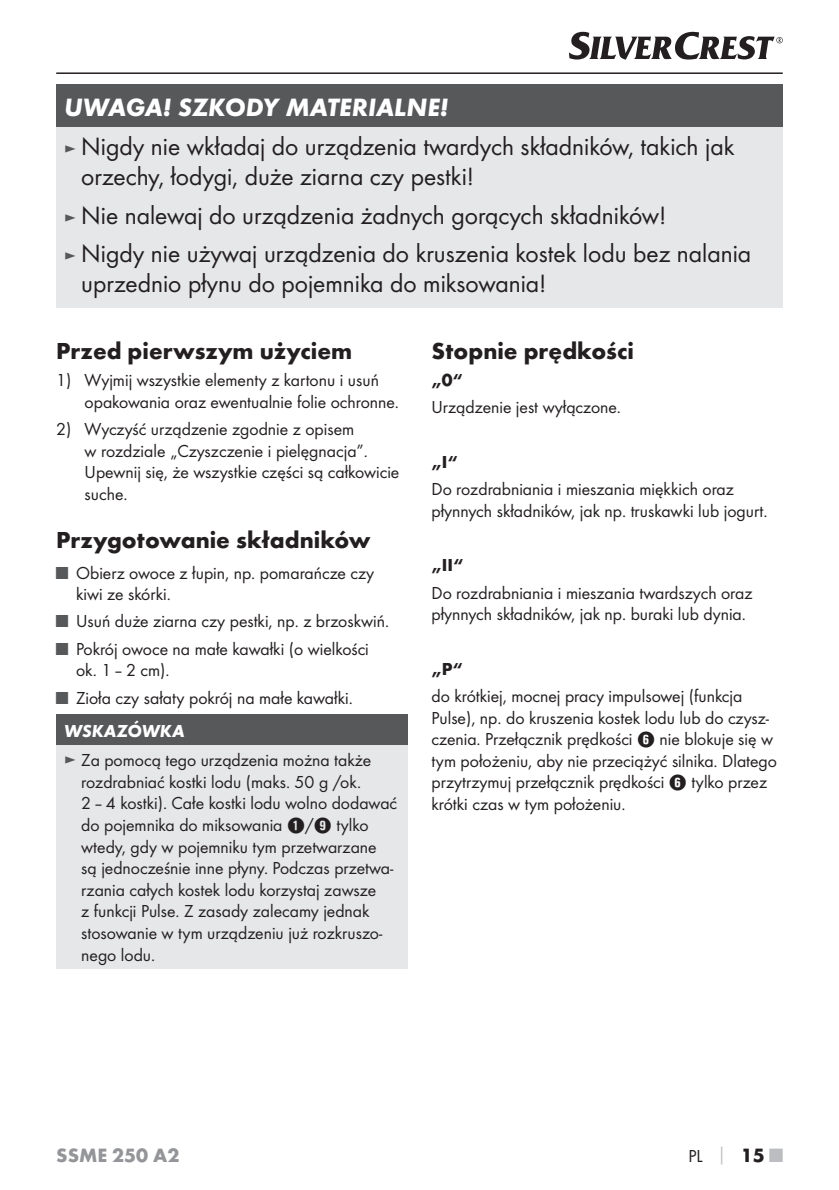
<style>
.page{position:relative;width:839px;height:1190px;background:#fff}
.page>*{position:absolute;margin:0;border:0;box-sizing:border-box;transform-origin:0 0}
.t1{font:26px/30px "Futura Boo";color:#231f20}
.t2{font:italic 700 26px "Futura";color:#fff}
.t3{font:700 24px "Futura";color:#231f20}
.t4{font:700 20px "Futura";color:#939598}
.t5{font:18px/21.6px "Futura Boo";color:#231f20}
.t6{font:700 18px "Futura";color:#231f20}
.t7{font:italic 700 18px "Futura";color:#fff}
.s1{font-size:18px;color:#57585a}
.s2{color:#57585a}
.s3{font-family:"Hako PI Nummern"}
.s4{font-family:"Futura";font-weight:700;color:#bcbdc0}
.s5{font-family:"Futura";font-weight:700;font-size:20px}
.s6{font-family:"Futura";font-weight:700;font-size:20px;color:#bcbdc0}
</style>
<div class="page">
<hr style="left:56px;top:72px;width:726px;height:2px;background:#231f20">
<svg style="left:569px;top:32px;width:213px;height:28px"></svg>
<div style="left:56px;top:85px;width:726px;height:43px;background:#57585a"></div>
<div style="left:56px;top:128px;width:726px;height:180px;background:#e6e7e9"></div>
<div style="left:56px;top:714px;width:351px;height:30px;background:#57585a"></div>
<div style="left:56px;top:744px;width:351px;height:224px;background:#e6e7e9"></div>
<h1 class="t2" style="left:64px;top:92px;width:385px">UWAGA! SZKODY MATERIALNE!</h1>
<h1 class="t1" style="left:81px;top:131px;width:654px;text-indent:-17px"><span class="s1">►</span> Nigdy nie wkładaj do urządzenia twardych składników, takich jak orzechy, łodygi, duże ziarna czy pestki!</h1>
<h1 class="t1" style="left:64px;top:196px;width:688px;line-height:38.6px"><span class="s1">►</span> Nie nalewaj do urządzenia żadnych gorących składników!<br><span class="s1">►</span> Nigdy nie używaj urządzenia do kruszenia kostek lodu bez nalania</h1>
<h1 class="t1" style="left:81px;top:268px;width:466px">uprzednio płynu do pojemnika do miksowania!</h1>
<h2 class="t3" style="left:56px;top:336px;width:297px">Przed pierwszym użyciem</h2>
<p class="t5" style="left:85px;top:369px;width:313px;text-indent:-28px">1) Wyjmij wszystkie elementy z kartonu i usuń opakowania oraz ewentualnie folie ochronne.</p>
<p class="t5" style="left:85px;top:418px;width:316px;text-indent:-28px">2) Wyczyść urządzenie zgodnie z opisem<br>w rozdziale „Czyszczenie i pielęgnacja”.<br>Upewnij się, że wszystkie części są całkowicie suche.</p>
<h2 class="t3" style="left:56px;top:525px;width:316px">Przygotowanie składników</h2>
<p class="t5" style="left:76px;top:561px;width:299px;text-indent:-20px"><span class="s2">■</span> Obierz owoce z łupin, np. pomarańcze czy kiwi ze skórki.</p>
<p class="t5" style="left:56px;top:610px;width:332px"><span class="s2">■</span> Usuń duże ziarna czy pestki, np. z brzoskwiń.</p>
<p class="t5" style="left:76px;top:638px;width:294px;text-indent:-20px"><span class="s2">■</span> Pokrój owoce na małe kawałki (o wielkości ok. 1–2 cm).</p>
<p class="t5" style="left:56px;top:686px;width:295px"><span class="s2">■</span> Zioła czy sałaty pokrój na małe kawałki.</p>
<p class="t7" style="left:64px;top:719px;width:122px">WSKAZÓWKA</p>
<p class="t5" style="left:81px;top:749px;width:317px;text-indent:-17px"><span class="s2">►</span> Za pomocą tego urządzenia można także rozdrabniać kostki lodu (maks. 50 g /ok.<br>2–4 kostki). Całe kostki lodu wolno dodawać do pojemnika do miksowania <span class="s3">1</span>/<span class="s3">9</span> tylko wtedy, gdy w pojemniku tym przetwarzane<br>są jednocześnie inne płyny. Podczas przetwa&shy;rzania całych kostek lodu korzystaj zawsze<br>z funkcji Pulse. Z zasady zalecamy jednak stosowanie w tym urządzeniu już rozkruszo&shy;nego lodu.</p>
<h2 class="t3" style="left:431px;top:336px;width:204px">Stopnie prędkości</h2>
<p class="t6" style="left:431px;top:369px;width:33px">„0“</p>
<p class="t5" style="left:431px;top:396px;width:188px">Urządzenie jest wyłączone.</p>
<p class="t6" style="left:431px;top:451px;width:28px">„I“</p>
<p class="t5" style="left:431px;top:478px;width:335px">Do rozdrabniania i mieszania miękkich oraz płynnych składników, jak np. truskawki lub jogurt.</p>
<p class="t6" style="left:431px;top:554px;width:33px">„II“</p>
<p class="t5" style="left:431px;top:581px;width:322px">Do rozdrabniania i mieszania twardszych oraz płynnych składników, jak np. buraki lub dynia.</p>
<p class="t6" style="left:431px;top:657px;width:33px">„P“</p>
<p class="t5" style="left:431px;top:685px;width:347px">do krótkiej, mocnej pracy impulsowej (funkcja Pulse), np. do kruszenia kostek lodu lub do czysz&shy;czenia. Przełącznik prędkości <span class="s3">6</span> nie blokuje się w tym położeniu, aby nie przeciążyć silnika. Dlatego przytrzymuj przełącznik prędkości <span class="s3">6</span> tylko przez krótki czas w tym położeniu.</p>
<p class="t4" style="left:56px;top:1143px;width:125px">SSME 250 A2</p>
<p class="t5" style="left:688px;top:1145px;width:96px">PL <span class="s4">│</span> <span class="s5">15</span> <span class="s6">■</span></p>
</div>
